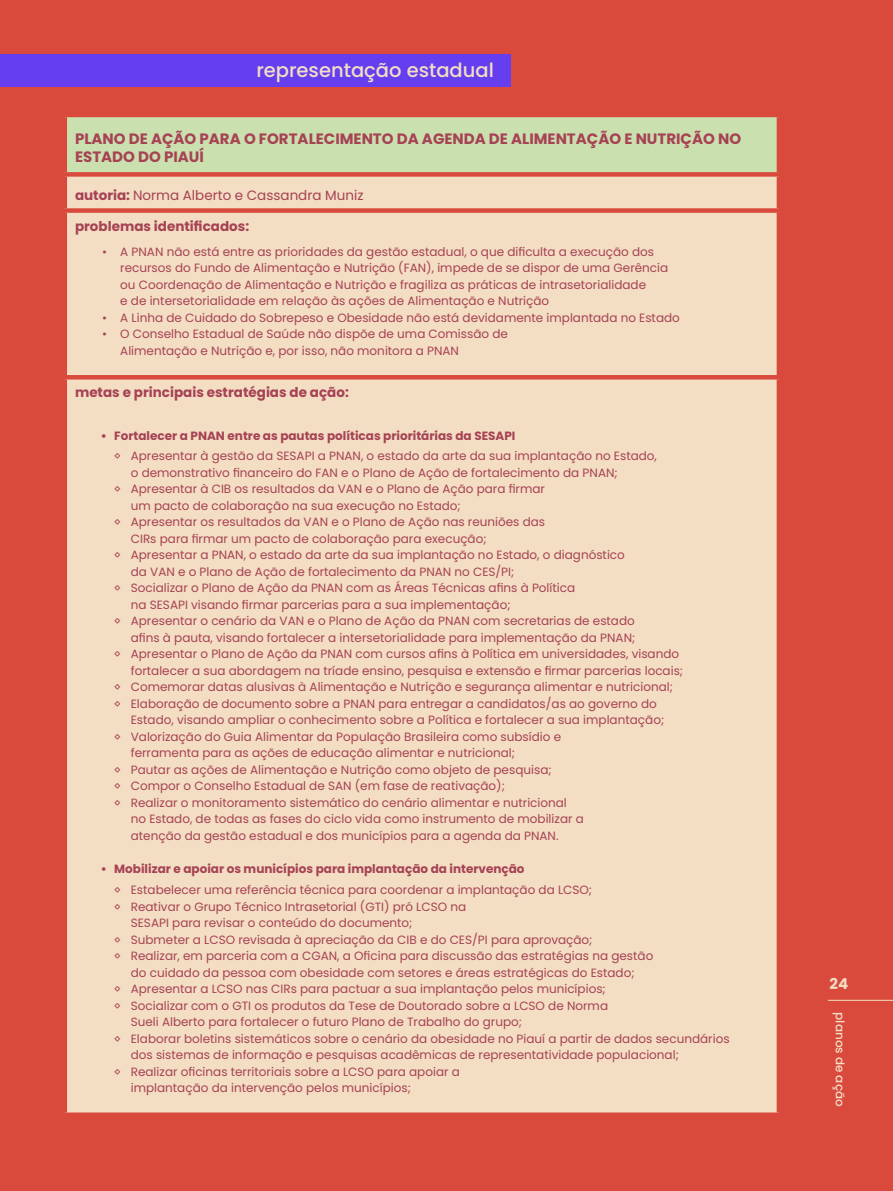
<style>
.page{position:relative;width:893px;height:1191px;background:#d9493c}
.page>*{position:absolute;margin:0;border:0;box-sizing:border-box;transform-origin:0 0}
.t1{font:500 19.5px "Poppins";color:#f3ddc3}
.t2{font:700 15px/18px "Poppins";color:#a64254}
.t3{font:700 15px "Poppins";color:#f3ddc3}
.t4{font:700 13.5px "Poppins";color:#a64254}
.t5{font:13.5px "Poppins";color:#a64254}
.t6{font:12px/16.5px "Poppins";color:#a64254}
.t7{font:700 12px "Poppins";color:#a64254}
.t8{font:500 12px "Poppins";color:#f3ddc3}
.s1{font-weight:700}
</style>
<div class="page">
<hr style="left:828px;top:1000px;width:65px;height:1px;background:#f3ddc3">
<div style="left:0;top:54px;width:510px;height:33px;background:#653fef"></div>
<div style="left:65px;top:115px;width:714px;height:59px;background:#cae0af"></div>
<div style="left:67px;top:177px;width:710px;height:935px;background:#f3ddc3"></div>
<hr style="left:63px;top:113px;width:718px;height:4px;background:#d9493c">
<hr style="left:63px;top:117px;width:4px;height:55px;background:#d9493c">
<hr style="left:777px;top:117px;width:4px;height:55px;background:#d9493c">
<div style="left:63px;top:172px;width:718px;height:5px;background:#d9493c"></div>
<hr style="left:63px;top:177px;width:4px;height:31px;background:#d9493c">
<hr style="left:777px;top:177px;width:4px;height:31px;background:#d9493c">
<div style="left:63px;top:208px;width:718px;height:5px;background:#d9493c"></div>
<hr style="left:63px;top:213px;width:4px;height:162px;background:#d9493c">
<hr style="left:777px;top:213px;width:4px;height:162px;background:#d9493c">
<hr style="left:63px;top:375px;width:718px;height:4px;background:#d9493c">
<hr style="left:63px;top:379px;width:4px;height:733px;background:#d9493c">
<hr style="left:777px;top:379px;width:4px;height:733px;background:#d9493c">
<div style="left:63px;top:1112px;width:718px;height:5px;background:#d9493c"></div>
<h1 class="t1" style="left:256px;top:59px;width:239px">representação estadual</h1>
<p class="t2" style="left:75px;top:129px;width:668px">PLANO DE AÇÃO PARA O FORTALECIMENTO DA AGENDA DE ALIMENTAÇÃO E NUTRIÇÃO NO<br>ESTADO DO PIAUÍ</p>
<p class="t5" style="left:75px;top:187px;width:290px"><span class="s1">autoria:</span> Norma Alberto e Cassandra Muniz</p>
<p class="t4" style="left:75px;top:218px;width:176px">problemas identificados:</p>
<p class="t6" style="left:120px;top:243px;width:549px;text-indent:-18px">• A PNAN não está entre as prioridades da gestão estadual, o que dificulta a execução dos recursos do Fundo de Alimentação e Nutrição (FAN), impede de se dispor de uma Gerência ou Coordenação de Alimentação e Nutrição e fragiliza as práticas de intrasetorialidade<br>e de intersetorialidade em relação às ações de Alimentação e Nutrição</p>
<p class="t6" style="left:102px;top:309px;width:579px">• A Linha de Cuidado do Sobrepeso e Obesidade não está devidamente implantada no Estado</p>
<p class="t6" style="left:120px;top:326px;width:389px;text-indent:-18px">• O Conselho Estadual de Saúde não dispõe de uma Comissão de<br>Alimentação e Nutrição e, por isso, não monitora a PNAN</p>
<p class="t4" style="left:75px;top:385px;width:275px">metas e principais estratégias de ação:</p>
<p class="t7" style="left:101px;top:428px;width:416px">• Fortalecer a PNAN entre as pautas políticas prioritárias da SESAPI</p>
<p class="t6" style="left:114px;top:448px;width:544px">◊ Apresentar à gestão da SESAPI a PNAN, o estado da arte da sua implantação no Estado,</p>
<p class="t6" style="left:131px;top:464px;width:488px">o demonstrativo financeiro do FAN e o Plano de Ação de fortalecimento da PNAN;</p>
<p class="t6" style="left:114px;top:481px;width:432px">◊ Apresentar à CIB os resultados da VAN e o Plano de Ação para firmar</p>
<p class="t6" style="left:131px;top:497px;width:332px">um pacto de colaboração na sua execução no Estado;</p>
<p class="t6" style="left:114px;top:514px;width:432px">◊ Apresentar os resultados da VAN e o Plano de Ação nas reuniões das</p>
<p class="t6" style="left:131px;top:530px;width:357px">CIRs para firmar um pacto de colaboração para execução;</p>
<p class="t6" style="left:114px;top:547px;width:512px">◊ Apresentar a PNAN, o estado da arte da sua implantação no Estado, o diagnóstico</p>
<p class="t6" style="left:131px;top:563px;width:385px">da VAN e o Plano de Ação de fortalecimento da PNAN no CES/PI;</p>
<p class="t6" style="left:114px;top:580px;width:462px">◊ Socializar o Plano de Ação da PNAN com as Áreas Técnicas afins à Política</p>
<p class="t6" style="left:131px;top:596px;width:381px">na SESAPI visando firmar parcerias para a sua implementação;</p>
<p class="t6" style="left:114px;top:613px;width:522px">◊ Apresentar o cenário da VAN e o Plano de Ação da PNAN com secretarias de estado</p>
<p class="t6" style="left:131px;top:629px;width:506px">afins à pauta, visando fortalecer a intersetorialidade para implementação da PNAN;</p>
<p class="t6" style="left:114px;top:646px;width:566px">◊ Apresentar o Plano de Ação da PNAN com cursos afins à Política em universidades, visando</p>
<p class="t6" style="left:131px;top:662px;width:554px">fortalecer a sua abordagem na tríade ensino, pesquisa e extensão e firmar parcerias locais;</p>
<p class="t6" style="left:114px;top:679px;width:560px">◊ Comemorar datas alusivas à Alimentação e Nutrição e segurança alimentar e nutricional;</p>
<p class="t6" style="left:114px;top:695px;width:544px">◊ Elaboração de documento sobre a PNAN para entregar a candidatos/as ao governo do</p>
<p class="t6" style="left:131px;top:712px;width:535px">Estado, visando ampliar o conhecimento sobre a Política e fortalecer a sua implantação;</p>
<p class="t6" style="left:114px;top:728px;width:448px">◊ Valorização do Guia Alimentar da População Brasileira como subsídio e</p>
<p class="t6" style="left:131px;top:745px;width:386px">ferramenta para as ações de educação alimentar e nutricional;</p>
<p class="t6" style="left:114px;top:761px;width:439px">◊ Pautar as ações de Alimentação e Nutrição como objeto de pesquisa;</p>
<p class="t6" style="left:114px;top:778px;width:392px">◊ Compor o Conselho Estadual de SAN (em fase de reativação);</p>
<p class="t6" style="left:114px;top:794px;width:454px">◊ Realizar o monitoramento sistemático do cenário alimentar e nutricional</p>
<p class="t6" style="left:131px;top:811px;width:455px">no Estado, de todas as fases do ciclo vida como instrumento de mobilizar a</p>
<p class="t6" style="left:131px;top:827px;width:429px">atenção da gestão estadual e dos municípios para a agenda da PNAN.</p>
<p class="t7" style="left:101px;top:862px;width:425px">• Mobilizar e apoiar os municípios para implantação da intervenção</p>
<p class="t6" style="left:114px;top:881px;width:479px">◊ Estabelecer uma referência técnica para coordenar a implantação da LCSO;</p>
<p class="t6" style="left:114px;top:898px;width:353px">◊ Reativar o Grupo Técnico Intrasetorial (GTI) pró LCSO na</p>
<p class="t6" style="left:131px;top:914px;width:283px">SESAPI para revisar o conteúdo do documento;</p>
<p class="t6" style="left:114px;top:931px;width:480px">◊ Submeter a LCSO revisada à apreciação da CIB e do CES/PI para aprovação;</p>
<p class="t6" style="left:114px;top:947px;width:541px">◊ Realizar, em parceria com a CGAN, a Oficina para discussão das estratégias na gestão</p>
<p class="t6" style="left:131px;top:964px;width:505px">do cuidado da pessoa com obesidade com setores e áreas estratégicas do Estado;</p>
<p class="t6" style="left:114px;top:980px;width:493px">◊ Apresentar a LCSO nas CIRs para pactuar a sua implantação pelos municípios;</p>
<p class="t6" style="left:114px;top:997px;width:495px">◊ Socializar com o GTI os produtos da Tese de Doutorado sobre a LCSO de Norma</p>
<p class="t6" style="left:131px;top:1013px;width:393px">Sueli Alberto para fortalecer o futuro Plano de Trabalho do grupo;</p>
<p class="t6" style="left:114px;top:1030px;width:617px">◊ Elaborar boletins sistemáticos sobre o cenário da obesidade no Piauí a partir de dados secundários</p>
<p class="t6" style="left:131px;top:1046px;width:550px">dos sistemas de informação e pesquisas acadêmicas de representatividade populacional;</p>
<p class="t6" style="left:114px;top:1063px;width:347px">◊ Realizar oficinas territoriais sobre a LCSO para apoiar a</p>
<p class="t6" style="left:131px;top:1079px;width:282px">implantação da intervenção pelos municípios;</p>
<p class="t3" style="left:830px;top:975px;width:20px">24</p>
<p class="t8" style="left:847px;top:1012px;width:96px;rotate:90deg">planos de ação</p>
</div>
